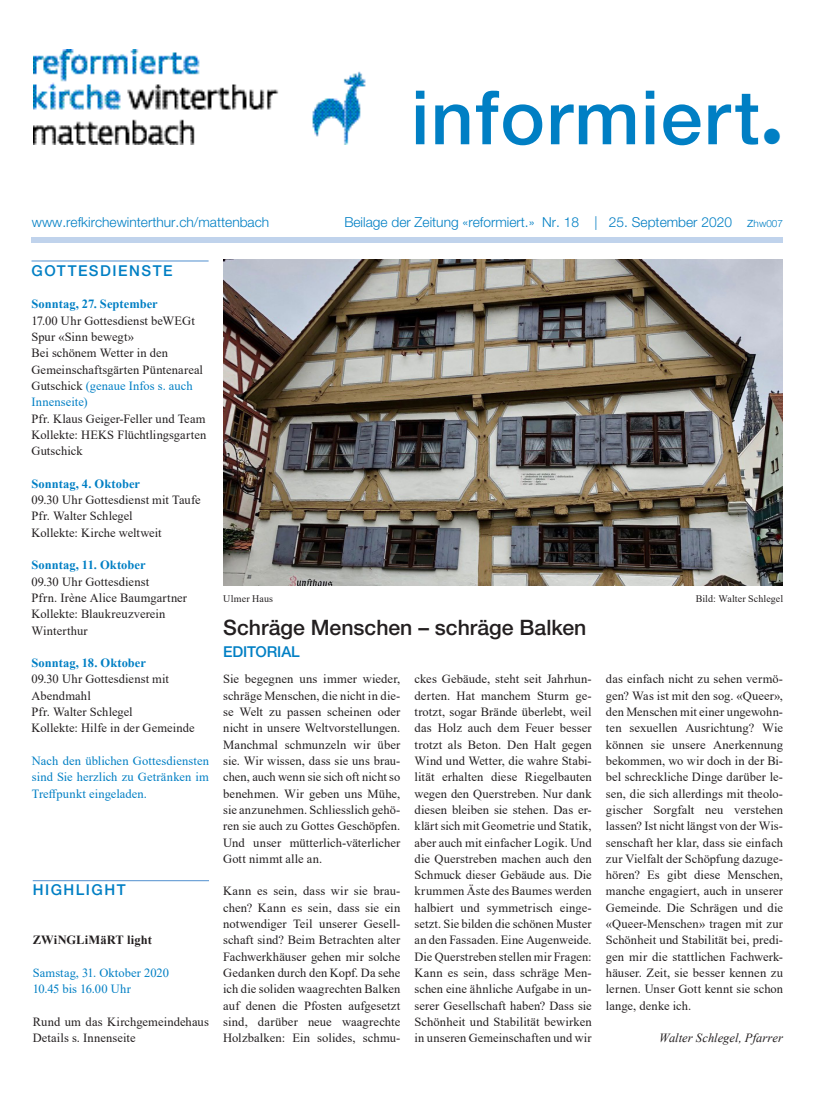
<style>
.page{position:relative;width:815px;height:1106px;background:#fff}
.page>*{position:absolute;margin:0;border:0;box-sizing:border-box;transform-origin:0 0}
.t1{font:500 75px "Helvetica Neue LT Pro";letter-spacing:.02em;color:#007fc4}
._01_Front_Hauptartik{font:500 21.25px "Helvetica Neue LT Pro";color:#231f20}
.Rubriktitel{font:500 15px "Helvetica Neue LT Pro";letter-spacing:.095em;color:#007fc4}
.Rubriktitel-2{font:500 15px "Helvetica Neue LT Pro";letter-spacing:-.01em;color:#007fc4}
.t2{font:300 13.75px "Helvetica Neue LT Pro";color:#007fc4}
.Aufzählung_Fliesstex{font:12.5px/16.2px "Times New Roman";letter-spacing:.005em;color:#231f20;text-align:justify}
.Text_linksbündig{font:12.5px/16.2px "Times New Roman";letter-spacing:.005em;color:#231f20}
.Aufzählung_Fliesstex-2{font:12.5px/16.2px "Times New Roman";letter-spacing:.005em;color:#007fc4;text-align:justify}
.Text_linksbündig-2{font:700 12.5px "Times New Roman";letter-spacing:.005em;color:#007fc4}
.Aufzählung_Fliesstex-3{font:italic 12.5px "Times New Roman";letter-spacing:.005em;color:#231f20}
.Aufzählung_Fliesstex-4{font:700 12.5px "Times New Roman";letter-spacing:.01em;color:#231f20}
.Text_linksbündig-3{font:10px "Times New Roman";letter-spacing:.01em;color:#231f20}
.s1{color:#007cc2}
.s2{font-size:10px}
.s3{color:#007fc4}
</style>
<div class="page">
<div style="left:31px;top:238px;width:752px;height:5px;background:#c0d3ec"></div>
<img style="left:33px;top:50px;width:333px;height:94px">
<hr style="left:33px;top:880px;width:176px;height:1px;background:#73a5d8">
<hr style="left:32px;top:260px;width:177px;height:1px;background:#73a5d8">
<img style="left:223px;top:260px;width:559px;height:325px">
<p class="t1" style="left:411px;top:73px;width:373px">informiert<sub>•</sub></p>
<p class="t2" style="left:32px;top:213px;width:239px">www.refkirchewinterthur.ch/mattenbach</p>
<p class="t2" style="left:344px;top:213px;width:440px">Beilage der Zeitung «reformiert.» Nr. 18 <span class="s1">| 25. September</span> 2020 z<span class="s2">hw007</span></p>
<p class="Rubriktitel" style="left:32px;top:261px;width:142px">GOTTESDIENSTE</p>
<p class="Text_linksbündig-2" style="left:32px;top:295px;width:128px">Sonntag, 27. September</p>
<p class="Text_linksbündig" style="left:32px;top:312px;width:165px">17.00 Uhr Gottesdienst beWEGt</p>
<p class="Text_linksbündig" style="left:32px;top:328px;width:104px">Spur «Sinn bewegt»</p>
<p class="Text_linksbündig" style="left:32px;top:344px;width:173px">Bei schönem Wetter in den<br>Gemeinschaftsgärten Püntenareal<br>Gutschick <span class="s3">(genaue Infos s. auch<br>Innenseite)</span></p>
<p class="Text_linksbündig" style="left:32px;top:410px;width:175px">Pfr. Klaus Geiger-Feller und Team</p>
<p class="Text_linksbündig" style="left:32px;top:426px;width:176px">Kollekte: HEKS Flüchtlingsgarten<br>Gutschick</p>
<p class="Text_linksbündig-2" style="left:32px;top:474px;width:110px">Sonntag, 4. Oktober</p>
<p class="Text_linksbündig" style="left:32px;top:491px;width:171px">09.30 Uhr Gottesdienst mit Taufe</p>
<p class="Text_linksbündig" style="left:32px;top:507px;width:103px">Pfr. Walter Schlegel</p>
<p class="Text_linksbündig" style="left:32px;top:524px;width:132px">Kollekte: Kirche weltweit</p>
<p class="Text_linksbündig-2" style="left:32px;top:556px;width:116px">Sonntag, 11. Oktober</p>
<p class="Text_linksbündig" style="left:32px;top:573px;width:119px">09.30 Uhr Gottesdienst</p>
<p class="Text_linksbündig" style="left:32px;top:589px;width:157px">Pfrn. Irène Alice Baumgartner</p>
<p class="Text_linksbündig" style="left:32px;top:605px;width:135px">Kollekte: Blaukreuzverein<br>Winterthur</p>
<p class="Text_linksbündig-2" style="left:32px;top:654px;width:116px">Sonntag, 18. Oktober</p>
<p class="Text_linksbündig" style="left:32px;top:670px;width:139px">09.30 Uhr Gottesdienst mit<br>Abendmahl</p>
<p class="Text_linksbündig" style="left:32px;top:703px;width:103px">Pfr. Walter Schlegel</p>
<p class="Text_linksbündig" style="left:32px;top:719px;width:165px">Kollekte: Hilfe in der Gemeinde</p>
<p class="Aufzählung_Fliesstex-2" style="left:32px;top:752px;width:179px">Nach den üblichen Gottesdiensten sind Sie herzlich zu Getränken im Treffpunkt eingeladen.</p>
<p class="Rubriktitel" style="left:33px;top:881px;width:94px">HIGHLIGHT</p>
<p class="Aufzählung_Fliesstex-4" style="left:33px;top:931px;width:121px">ZWiNGLiMäRT light</p>
<p class="Aufzählung_Fliesstex-2" style="left:33px;top:964px;width:138px">Samstag, 31. Oktober 2020</p>
<p class="Aufzählung_Fliesstex-2" style="left:33px;top:980px;width:100px">10.45 bis 16.00 Uhr</p>
<p class="Aufzählung_Fliesstex" style="left:33px;top:1013px;width:178px">Rund um das Kirchgemeindehaus<br>Details s. Innenseite</p>
<p class="Text_linksbündig-3" style="left:223px;top:591px;width:51px">Ulmer Haus</p>
<p class="_01_Front_Hauptartik" style="left:223px;top:614px;width:365px">Schräge Menschen – schräge Balken</p>
<p class="Rubriktitel-2" style="left:223px;top:643px;width:78px">EDITORIAL</p>
<p class="Aufzählung_Fliesstex" style="left:223px;top:670px;width:179px">Sie begegnen uns immer wieder, schräge Menschen, die nicht in die&shy;se Welt zu passen scheinen oder nicht in unsere Weltvorstellungen.<br>Manchmal schmunzeln wir über sie. Wir wissen, dass sie uns brau&shy;chen, auch wenn sie sich oft nicht so benehmen. Wir geben uns Mühe, sie anzunehmen. Schliesslich gehö&shy;ren sie auch zu Gottes Geschöpfen.<br>Und unser mütterlich-väterlicher Gott nimmt alle an.</p>
<p class="Aufzählung_Fliesstex" style="left:223px;top:882px;width:179px">Kann es sein, dass wir sie brau&shy;chen? Kann es sein, dass sie ein notwendiger Teil unserer Gesell&shy;schaft sind? Beim Betrachten alter Fachwerkhäuser gehen mir solche Gedanken durch den Kopf. Da sehe ich die soliden waagrechten Balken auf denen die Pfosten aufgesetzt sind, darüber neue waagrechte Holzbalken: Ein solides, schmu-</p>
<p class="Aufzählung_Fliesstex" style="left:415px;top:670px;width:179px">ckes Gebäude, steht seit Jahrhun&shy;derten. Hat manchem Sturm ge&shy;trotzt, sogar Brände überlebt, weil das Holz auch dem Feuer besser trotzt als Beton. Den Halt gegen Wind und Wetter, die wahre Stabi&shy;lität erhalten diese Riegelbauten wegen den Querstreben. Nur dank diesen bleiben sie stehen. Das er&shy;klärt sich mit Geometrie und Statik, aber auch mit einfacher Logik. Und die Querstreben machen auch den Schmuck dieser Gebäude aus. Die krummen Äste des Baumes werden halbiert und symmetrisch einge&shy;setzt. Sie bilden die schönen Muster an den Fassaden. Eine Augenweide.</p>
<p class="Aufzählung_Fliesstex" style="left:415px;top:948px;width:179px">Die Querstreben stellen mir Fragen:<br>Kann es sein, dass schräge Men&shy;schen eine ähnliche Aufgabe in un&shy;serer Gesellschaft haben? Dass sie Schönheit und Stabilität bewirken in unseren Gemeinschaften und wir</p>
<p class="Text_linksbündig-3" style="left:696px;top:591px;width:89px">Bild: Walter Schlegel</p>
<p class="Aufzählung_Fliesstex" style="left:606px;top:670px;width:179px">das einfach nicht zu sehen vermö&shy;gen? Was ist mit den sog. «Queer», den Menschen mit einer ungewohn&shy;ten sexuellen Ausrichtung? Wie können sie unsere Anerkennung bekommen, wo wir doch in der Bi&shy;bel schreckliche Dinge darüber le&shy;sen, die sich allerdings mit theolo&shy;gischer Sorgfalt neu verstehen lassen? Ist nicht längst von der Wis&shy;senschaft her klar, dass sie einfach zur Vielfalt der Schöpfung dazuge&shy;hören? Es gibt diese Menschen, manche engagiert, auch in unserer Gemeinde. Die Schrägen und die «Queer-Menschen» tragen mit zur Schönheit und Stabilität bei, predi&shy;gen mir die stattlichen Fachwerk&shy;häuser. Zeit, sie besser kennen zu lernen. Unser Gott kennt sie schon lange, denke ich.</p>
<p class="Aufzählung_Fliesstex-3" style="left:659px;top:1029px;width:125px">Walter Schlegel, Pfarrer</p>
</div>
